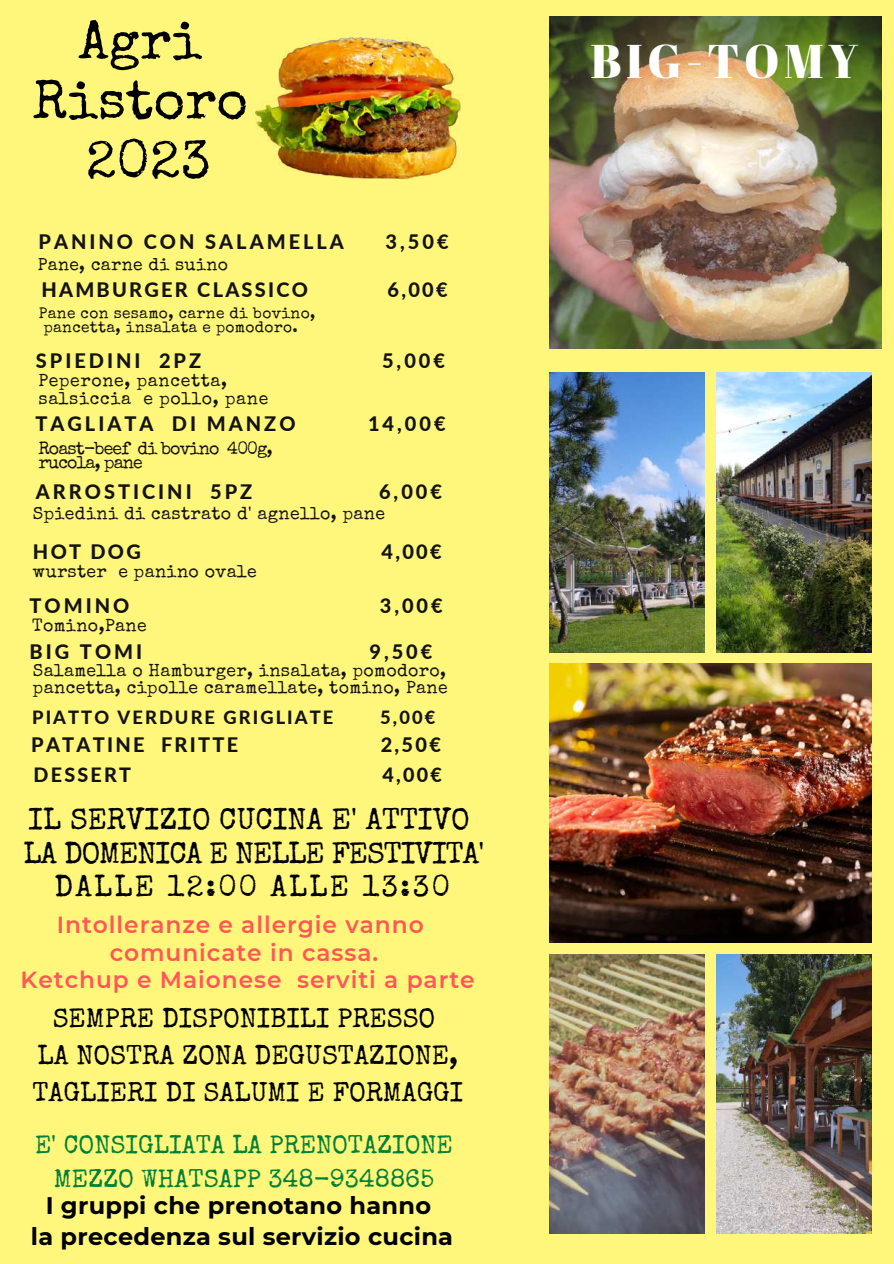
<style>
.page{position:relative;width:894px;height:1264px;background:#fff}
.page>*{position:absolute;margin:0;border:0;box-sizing:border-box;transform-origin:0 0}
.t1{font:54px/59.7px "Special Elite";color:#000;text-align:center}
.t2{font:47.25px "Abril Fatface";letter-spacing:.095em;color:#fff}
.t3{font:30px/33.8px "Special Elite";color:#000;text-align:center}
.t4{font:27px/37.2px "Special Elite";color:#000;text-align:center}
.t5{font:25.5px/35px "Special Elite";color:#008037;text-align:center}
.t6{font:700 24px/30.5px "Montserrat";letter-spacing:.01em;color:#000;text-align:center}
.t7{font:600 23.25px "Montserrat";letter-spacing:.04em;color:#ff5757}
.t8{font:800 19.95px "Lato";letter-spacing:.15em;color:#141313}
.t9{font:800 19.95px "Lato";letter-spacing:.115em;color:#141313}
.t10{font:800 19.65px "Lato";letter-spacing:.115em;color:#141313}
.t11{font:800 18.3px "Lato";letter-spacing:.115em;color:#141313}
.t12{font:17.7px/17.9px "Special Elite";letter-spacing:.02em;color:#141313}
.t13{font:17.7px/14.7px "Special Elite";letter-spacing:-.05em;color:#141313}
.t14{font:17.55px "Special Elite";letter-spacing:.02em;color:#141313}
.t15{font:15.45px/14.7px "Special Elite";letter-spacing:.02em;color:#141313}
</style>
<div class="page">
<div style="left:0;top:0;width:893px;height:1263px;background:#fff67c"></div>
<img style="left:716px;top:373px;width:155px;height:279px">
<img style="left:549px;top:663px;width:322px;height:279px">
<img style="left:549px;top:954px;width:155px;height:279px">
<img style="left:549px;top:373px;width:155px;height:279px">
<img style="left:716px;top:954px;width:155px;height:279px">
<img style="left:255px;top:38px;width:205px;height:140px">
<img style="left:549px;top:16px;width:332px;height:332px">
<h1 class="t1" style="left:33px;top:17px;width:217px">Agri<br>Ristoro<br>2023</h1>
<p class="t8" style="left:38px;top:230px;width:307px">PANINO CON SALAMELLA</p>
<p class="t8" style="left:385px;top:230px;width:64px">3,50€</p>
<p class="t14" style="left:38px;top:258px;width:192px">Pane, carne di suino</p>
<p class="t9" style="left:41px;top:277px;width:268px">HAMBURGER CLASSICO</p>
<p class="t8" style="left:387px;top:277px;width:62px">6,00€</p>
<p class="t15" style="left:44px;top:307px;width:273px;text-indent:-5px">Pane con sesamo, carne di bovino, pancetta, insalata e pomodoro.</p>
<p class="t8" style="left:36px;top:348px;width:167px">SPIEDINI 2PZ</p>
<p class="t8" style="left:382px;top:348px;width:64px">5,00€</p>
<p class="t12" style="left:38px;top:373px;width:231px">Peperone, pancetta, salsiccia e pollo, pane</p>
<p class="t8" style="left:35px;top:411px;width:261px">TAGLIATA DI MANZO</p>
<p class="t8" style="left:368px;top:411px;width:79px">14,00€</p>
<p class="t13" style="left:38px;top:442px;width:236px">Roast-beef di bovino 400g, rucola, pane</p>
<p class="t8" style="left:36px;top:479px;width:218px">ARROSTICINI 5PZ</p>
<p class="t8" style="left:379px;top:479px;width:64px">6,00€</p>
<p class="t12" style="left:33px;top:506px;width:353px">Spiedini di castrato d' agnello, pane</p>
<p class="t8" style="left:33px;top:539px;width:109px">HOT DOG</p>
<p class="t8" style="left:381px;top:539px;width:62px">4,00€</p>
<p class="t12" style="left:33px;top:564px;width:225px">wurster e panino ovale</p>
<p class="t8" style="left:30px;top:593px;width:101px">TOMINO</p>
<p class="t8" style="left:379px;top:593px;width:64px">3,00€</p>
<p class="t12" style="left:32px;top:618px;width:116px">Tomino,Pane</p>
<p class="t8" style="left:30px;top:639px;width:114px">BIG TOMI</p>
<p class="t8" style="left:369px;top:639px;width:64px">9,50€</p>
<p class="t12" style="left:33px;top:663px;width:416px;line-height:17px">Salamella o Hamburger, insalata, pomodoro, pancetta, cipolle caramellate, tomino, Pane</p>
<p class="t11" style="left:32px;top:706px;width:302px">PIATTO VERDURE GRIGLIATE</p>
<p class="t11" style="left:380px;top:706px;width:56px">5,00€</p>
<p class="t9" style="left:31px;top:732px;width:208px">PATATINE FRITTE</p>
<p class="t8" style="left:380px;top:732px;width:62px">2,50€</p>
<p class="t10" style="left:34px;top:763px;width:99px">DESSERT</p>
<p class="t10" style="left:382px;top:763px;width:61px">4,00€</p>
<h3 class="t3" style="left:23px;top:805px;width:462px">IL SERVIZIO CUCINA E' ATTIVO<br>LA DOMENICA E NELLE FESTIVITA'<br>DALLE 12:00 ALLE 13:30</h3>
<h3 class="t7" style="left:57px;top:911px;width:368px">Intolleranze e allergie vanno</h3>
<h3 class="t7" style="left:110px;top:938px;width:270px">comunicate in cassa.</h3>
<h3 class="t7" style="left:21px;top:965px;width:455px">Ketchup e Maionese serviti a parte</h3>
<h3 class="t4" style="left:33px;top:1002px;width:432px">SEMPRE DISPONIBILI PRESSO<br>LA NOSTRA ZONA DEGUSTAZIONE,<br>TAGLIERI DI SALUMI E FORMAGGI</h3>
<h3 class="t5" style="left:35px;top:1129px;width:419px">E' CONSIGLIATA LA PRENOTAZIONE<br>MEZZO WHATSAPP 348-9348865</h3>
<h3 class="t6" style="left:31px;top:1190px;width:423px">I gruppi che prenotano hanno<br>la precedenza sul servizio cucina</h3>
<h2 class="t2" style="left:590px;top:28px;width:269px">BIG-TOMY</h2>
</div>
